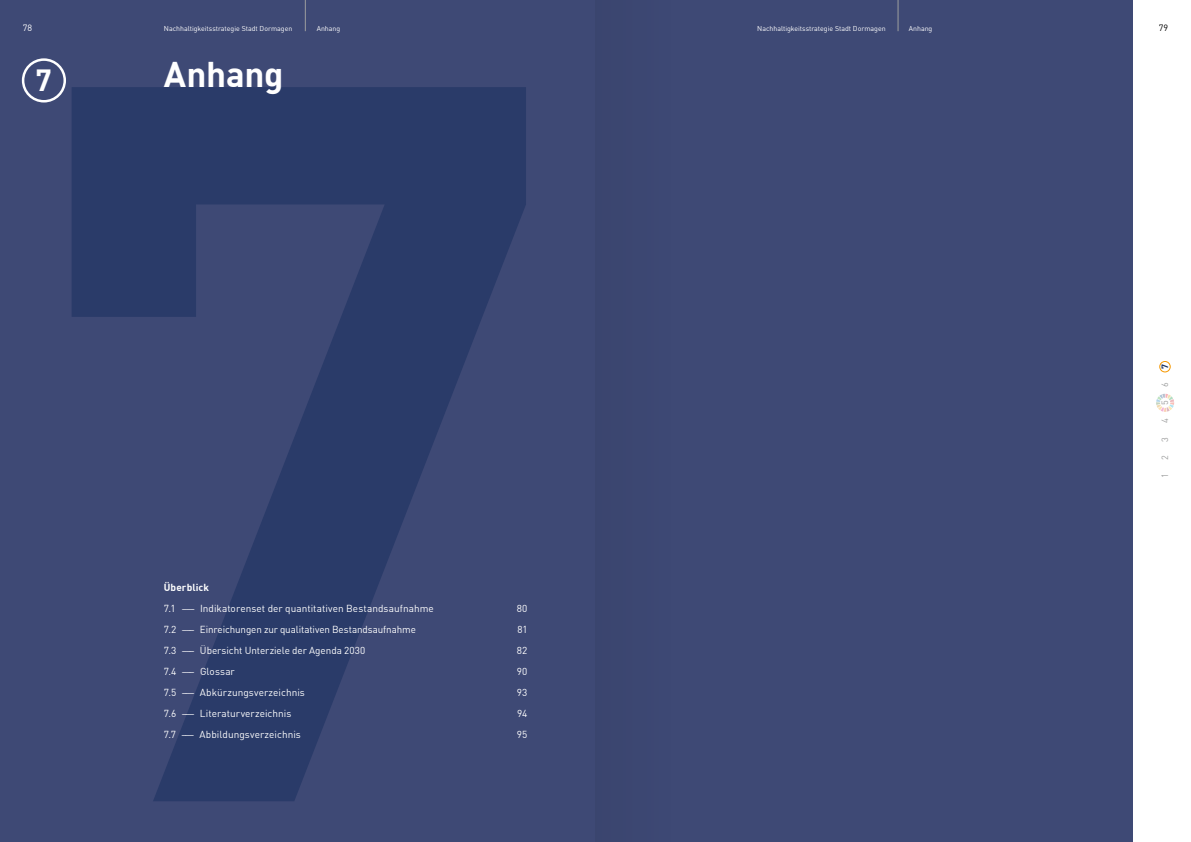
<style>
.page{position:relative;width:1191px;height:842px;background:#fff}
.page>*{position:absolute;margin:0;border:0;box-sizing:border-box;transform-origin:0 0}
.t1{font:700 35px "DIN Offc";letter-spacing:-.01em;color:#fff}
.t2{font:700 30px "DIN Offc";color:#fff}
.t3{font:10px "DIN Offc";letter-spacing:.005em;color:#fff}
.t4{font:700 10px "DIN Offc";letter-spacing:.01em;color:#fff}
.t5{font:9px "DIN Offc";color:#9d9e9e}
.t6{font:9px "DIN Offc";color:#fff}
.t7{font:9px "DIN Offc";color:#000}
.t8{font:700 9px "DIN Offc";color:#162f60}
.t9{font:7px "DIN Offc";color:#fff}
</style>
<div class="page">
<div style="left:0;top:0;width:1133px;height:842px;background:#3e4975"></div>
<svg style="left:1156px;top:394px;width:18px;height:18px"></svg>
<div style="left:1159px;top:361px;width:11px;height:11px;border:1px solid #f69800;border-radius:50%"></div>
<hr style="left:305px;top:0;width:1px;height:31px;background:#9d9e9e">
<hr style="left:897px;top:0;width:1px;height:31px;background:#9d9e9e">
<div style="left:22px;top:58px;width:44px;height:45px;border:2px solid #fff;border-radius:50%"></div>
<p class="t6" style="left:23px;top:22px;width:11px">78</p>
<p class="t9" style="left:164px;top:24px;width:130px">Nachhaltigkeitsstrategie Stadt Dormagen</p>
<p class="t9" style="left:317px;top:24px;width:25px">Anhang</p>
<p class="t9" style="left:757px;top:24px;width:130px">Nachhaltigkeitsstrategie Stadt Dormagen</p>
<p class="t9" style="left:909px;top:24px;width:25px">Anhang</p>
<p class="t7" style="left:1158px;top:22px;width:11px">79</p>
<h2 class="t2" style="left:35px;top:60px;width:18px">7</h2>
<h1 class="t1" style="left:164px;top:51px;width:121px">Anhang</h1>
<p class="t4" style="left:164px;top:581px;width:47px">Überblick</p>
<p class="t3" style="left:164px;top:602px;width:271px">7.1 ––– Indikatorenset der quantitativen Bestandsaufnahme</p>
<p class="t3" style="left:517px;top:602px;width:12px">80</p>
<p class="t3" style="left:164px;top:623px;width:253px">7.2 ––– Einreichungen zur qualitativen Bestandsaufnahme</p>
<p class="t3" style="left:517px;top:623px;width:12px">81</p>
<p class="t3" style="left:164px;top:644px;width:203px">7.3 ––– Übersicht Unterziele der Agenda 2030</p>
<p class="t3" style="left:517px;top:644px;width:12px">82</p>
<p class="t3" style="left:164px;top:665px;width:72px">7.4 ––– Glossar</p>
<p class="t3" style="left:517px;top:665px;width:12px">90</p>
<p class="t3" style="left:164px;top:686px;width:142px">7.5 ––– Abkürzungsverzeichnis</p>
<p class="t3" style="left:517px;top:686px;width:12px">93</p>
<p class="t3" style="left:164px;top:707px;width:129px">7.6 ––– Literaturverzeichnis</p>
<p class="t3" style="left:517px;top:707px;width:12px">94</p>
<p class="t3" style="left:164px;top:728px;width:138px">7.7 ––– Abbildungsverzeichnis</p>
<p class="t3" style="left:517px;top:728px;width:12px">95</p>
<p class="t8" style="left:1159px;top:369px;width:6px;rotate:-90deg">7</p>
<p class="t5" style="left:1159px;top:387px;width:6px;rotate:-90deg">6</p>
<p class="t5" style="left:1159px;top:405px;width:6px;rotate:-90deg">5</p>
<p class="t5" style="left:1159px;top:423px;width:6px;rotate:-90deg">4</p>
<p class="t5" style="left:1159px;top:442px;width:6px;rotate:-90deg">3</p>
<p class="t5" style="left:1159px;top:460px;width:6px;rotate:-90deg">2</p>
<p class="t5" style="left:1159px;top:478px;width:6px;rotate:-90deg">1</p>
</div>
